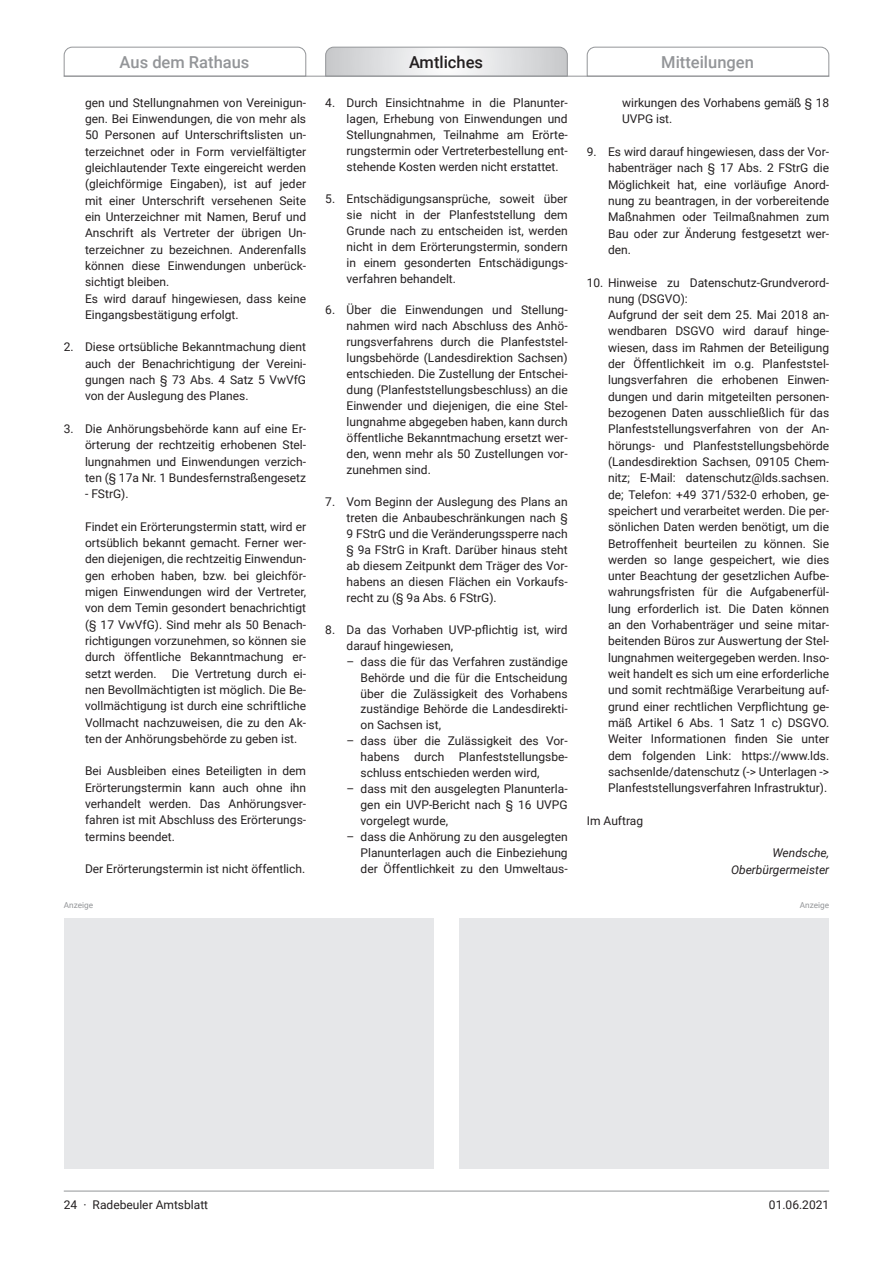
<style>
.page{position:relative;width:893px;height:1263px;background:#fff}
.page>*{position:absolute;margin:0;border:0;box-sizing:border-box;transform-origin:0 0}
.t1{font:500 16.5px "Roboto";color:#939598}
.t2{font:500 16.5px "Roboto";color:#231f20}
.t3{font:12px/16.4px "Roboto";color:#231f20;text-align:justify}
.t4{font:italic 12px/16.4px "Roboto";color:#231f20;text-align:right}
.t5{font:8.25px "Roboto";color:#939598}
</style>
<div class="page">
<div style="left:459px;top:918px;width:370px;height:251px;background:#e6e7e9"></div>
<div style="left:64px;top:918px;width:370px;height:251px;background:#e6e7e9"></div>
<svg style="left:63px;top:46px;width:244px;height:31px"></svg>
<svg style="left:325px;top:46px;width:243px;height:30px"></svg>
<svg style="left:586px;top:46px;width:244px;height:31px"></svg>
<hr style="left:64px;top:76px;width:765px;height:1px;background:#939598">
<hr style="left:64px;top:1191px;width:765px;height:1px;background:#939598">
<h1 class="t1" style="left:120px;top:50px;width:131px">Aus dem Rathaus</h1>
<h1 class="t2" style="left:409px;top:50px;width:76px">Amtliches</h1>
<h1 class="t1" style="left:661px;top:50px;width:94px">Mitteilungen</h1>
<p class="t3" style="left:85px;top:94px;width:223px;text-align:left">gen und Stellungnahmen von Vereinigun&shy;gen. Bei Einwendungen, die von mehr als 50 Personen auf Unterschriftslisten un&shy;terzeichnet oder in Form vervielfältigter gleichlautender Texte eingereicht werden (gleichförmige Eingaben), ist auf jeder mit einer Unterschrift versehenen Seite ein Unterzeichner mit Namen, Beruf und Anschrift als Vertreter der übrigen Un&shy;terzeichner zu bezeichnen. Anderenfalls können diese Einwendungen unberück&shy;sichtigt bleiben.<br>Es wird darauf hingewiesen, dass keine Eingangsbestätigung erfolgt.</p>
<p class="t3" style="left:85px;top:339px;width:223px;text-indent:-21px">2. Diese ortsübliche Bekanntmachung dient auch der Benachrichtigung der Vereini&shy;gungen nach § 73 Abs. 4 Satz 5 VwVfG von der Auslegung des Planes.</p>
<p class="t3" style="left:85px;top:420px;width:223px;text-indent:-21px">3. Die Anhörungsbehörde kann auf eine Er&shy;örterung der rechtzeitig erhobenen Stel&shy;lungnahmen und Einwendungen verzich&shy;ten (§ 17a Nr. 1 Bundesfernstraßengesetz</p>
<p class="t3" style="left:85px;top:485px;width:45px">- FStrG).</p>
<p class="t3" style="left:85px;top:518px;width:223px">Findet ein Erörterungstermin statt, wird er ortsüblich bekannt gemacht. Ferner wer&shy;den diejenigen, die rechtzeitig Einwendun&shy;gen erhoben haben, bzw. bei gleichför&shy;migen Einwendungen wird der Vertreter, von dem Temin gesondert benachrichtigt (§ 17 VwVfG). Sind mehr als 50 Benach&shy;richtigungen vorzunehmen, so können sie durch öffentliche Bekanntmachung er&shy;setzt werden.</p>
<p class="t3" style="left:85px;top:665px;width:223px;text-indent:87px">Die Vertretung durch ei&shy;nen Bevollmächtigten ist möglich. Die Be&shy;vollmächtigung ist durch eine schriftliche Vollmacht nachzuweisen, die zu den Ak&shy;ten der Anhörungsbehörde zu geben ist.</p>
<p class="t3" style="left:85px;top:762px;width:223px">Bei Ausbleiben eines Beteiligten in dem Erörterungstermin kann auch ohne ihn verhandelt werden. Das Anhörungsver&shy;fahren ist mit Abschluss des Erörterungs&shy;termins beendet.</p>
<p class="t3" style="left:85px;top:860px;width:222px">Der Erörterungstermin ist nicht öffentlich.</p>
<p class="t3" style="left:347px;top:94px;width:223px;line-height:15.9px;text-indent:-21px">4. Durch Einsichtnahme in die Planunter&shy;lagen, Erhebung von Einwendungen und Stellungnahmen, Teilnahme am Erörte&shy;rungstermin oder Vertreterbestellung ent&shy;stehende Kosten werden nicht erstattet.</p>
<p class="t3" style="left:347px;top:190px;width:223px;line-height:15.9px;text-indent:-21px">5. Entschädigungsansprüche, soweit über sie nicht in der Planfeststellung dem Grunde nach zu entscheiden ist, werden nicht in dem Erörterungstermin, sondern in einem gesonderten Entschädigungs&shy;verfahren behandelt.</p>
<p class="t3" style="left:347px;top:302px;width:223px;line-height:15.9px;text-indent:-21px">6. Über die Einwendungen und Stellung&shy;nahmen wird nach Abschluss des Anhö&shy;rungsverfahrens durch die Planfeststel&shy;lungsbehörde (Landesdirektion Sachsen) entschieden. Die Zustellung der Entschei&shy;dung (Planfeststellungsbeschluss) an die Einwender und diejenigen, die eine Stel&shy;lungnahme abgegeben haben, kann durch öffentliche Bekanntmachung ersetzt wer&shy;den, wenn mehr als 50 Zustellungen vor&shy;zunehmen sind.</p>
<p class="t3" style="left:347px;top:493px;width:223px;line-height:15.9px;text-indent:-21px">7. Vom Beginn der Auslegung des Plans an treten die Anbaubeschränkungen nach § 9 FStrG und die Veränderungssperre nach § 9a FStrG in Kraft. Darüber hinaus steht ab diesem Zeitpunkt dem Träger des Vor&shy;habens an diesen Flächen ein Vorkaufs&shy;recht zu (§ 9a Abs. 6 FStrG).</p>
<p class="t3" style="left:347px;top:621px;width:223px;line-height:15.9px;text-indent:-21px">8. Da das Vorhaben UVP-pflichtig ist, wird darauf hingewiesen,</p>
<p class="t3" style="left:361px;top:653px;width:209px;line-height:15.9px;text-indent:-14px">– dass die für das Verfahren zuständige Behörde und die für die Entscheidung über die Zulässigkeit des Vorhabens zuständige Behörde die Landesdirekti&shy;on Sachsen ist,</p>
<p class="t3" style="left:361px;top:733px;width:209px;line-height:15.9px;text-indent:-14px">– dass über die Zulässigkeit des Vor&shy;habens durch Planfeststellungsbe&shy;schluss entschieden werden wird,</p>
<p class="t3" style="left:361px;top:781px;width:209px;line-height:15.9px;text-indent:-14px">– dass mit den ausgelegten Planunterla&shy;gen ein UVP-Bericht nach § 16 UVPG vorgelegt wurde,</p>
<p class="t3" style="left:361px;top:828px;width:209px;line-height:15.9px;text-indent:-14px">– dass die Anhörung zu den ausgelegten Planunterlagen auch die Einbeziehung der Öffentlichkeit zu den Umweltaus-</p>
<p class="t3" style="left:622px;top:94px;width:209px">wirkungen des Vorhabens gemäß § 18<br>UVPG ist.</p>
<p class="t3" style="left:608px;top:143px;width:223px;text-indent:-21px">9. Es wird darauf hingewiesen, dass der Vor&shy;habenträger nach § 17 Abs. 2 FStrG die Möglichkeit hat, eine vorläufige Anord&shy;nung zu beantragen, in der vorbereitende Maßnahmen oder Teilmaßnahmen zum Bau oder zur Änderung festgesetzt wer&shy;den.</p>
<p class="t3" style="left:608px;top:274px;width:223px;text-align:left;text-indent:-21px">10. Hinweise zu Datenschutz-Grundverord&shy;nung (DSGVO):<br>Aufgrund der seit dem 25. Mai 2018 an&shy;wendbaren DSGVO wird darauf hinge&shy;wiesen, dass im Rahmen der Beteiligung der Öffentlichkeit im o.g. Planfeststel&shy;lungsverfahren die erhobenen Einwen&shy;dungen und darin mitgeteilten personen&shy;bezogenen Daten ausschließlich für das Planfeststellungsverfahren von der An&shy;hörungs- und Planfeststellungsbehörde (Landesdirektion Sachsen, 09105 Chem&shy;nitz; E-Mail: datenschutz@lds.sachsen. de; Telefon: +49 371/532-0 erhoben, ge&shy;speichert und verarbeitet werden. Die per&shy;sönlichen Daten werden benötigt, um die Betroffenheit beurteilen zu können. Sie werden so lange gespeichert, wie dies unter Beachtung der gesetzlichen Aufbe&shy;wahrungsfristen für die Aufgabenerfül&shy;lung erforderlich ist. Die Daten können an den Vorhabenträger und seine mitar&shy;beitenden Büros zur Auswertung der Stel&shy;lungnahmen weitergegeben werden. Inso&shy;weit handelt es sich um eine erforderliche und somit rechtmäßige Verarbeitung auf&shy;grund einer rechtlichen Verpflichtung ge&shy;mäß Artikel 6 Abs. 1 Satz 1 c) DSGVO.<br>Weiter Informationen finden Sie unter dem folgenden Link: https://www.lds. sachsenlde/datenschutz (-&gt; Unterlagen -&gt; Planfeststellungsverfahren Infrastruktur).</p>
<p class="t3" style="left:587px;top:812px;width:58px">Im Auftrag</p>
<p class="t4" style="left:731px;top:844px;width:100px">Wendsche,<br>Oberbürgermeister</p>
<p class="t5" style="left:64px;top:899px;width:31px">Anzeige</p>
<p class="t5" style="left:800px;top:899px;width:31px">Anzeige</p>
<p class="t3" style="left:64px;top:1196px;width:146px">24 · Radebeuler Amtsblatt</p>
<p class="t3" style="left:769px;top:1196px;width:62px">01.06.2021</p>
</div>
